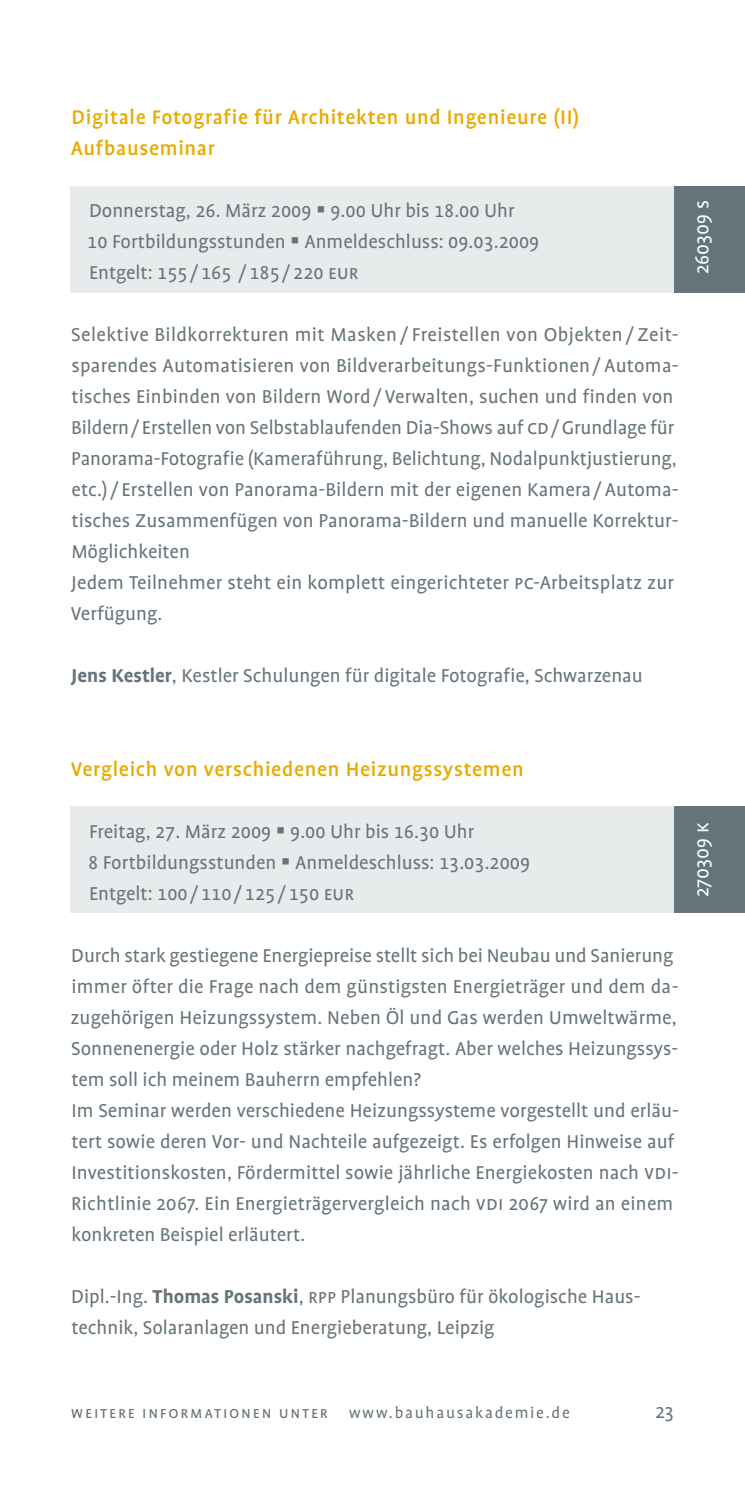
<style>
.page{position:relative;width:745px;height:1489px;background:#fff}
.page>*{position:absolute;margin:0;border:0;box-sizing:border-box;transform-origin:0 0}
.t1{font:500 22.5px/31px "Profile OT";letter-spacing:.03em;color:#e9aa00}
.t2{font:21.25px/31px "Profile OT";color:#65747b}
.t3{font:21.25px "Profile OT";letter-spacing:.01em;color:#fff}
.t4{font:17.5px "Profile OT";letter-spacing:.1em;color:#65747b}
.s1{font-weight:700}
</style>
<div class="page">
<div style="left:71px;top:186px;width:602px;height:106px;background:#e8ebec"></div>
<div style="left:673px;top:186px;width:71px;height:106px;background:#65747b"></div>
<div style="left:71px;top:806px;width:602px;height:106px;background:#e8ebec"></div>
<div style="left:673px;top:806px;width:71px;height:106px;background:#65747b"></div>
<p class="t1" style="left:71px;top:102px;width:509px">Digitale Fotografie für Architekten und Ingenieure (II)<br>Aufbauseminar</p>
<p class="t2" style="left:87px;top:195px;width:453px">Donnerstag, 26. März 2009 9.00 Uhr bis 18.00 Uhr<br>10 Fortbildungsstunden Anmeldeschluss: 09.03.2009<br>Entgelt: 155 / 165 / 185 / 220 EUR</p>
<p class="t2" style="left:71px;top:319px;width:609px">Selektive Bildkorrekturen mit Masken / Freistellen von Objekten / Zeit&shy;sparendes Automatisieren von Bildverarbeitungs-Funktionen / Automa&shy;tisches Einbinden von Bildern Word / Verwalten, suchen und finden von Bildern/ Erstellen von Selbstablaufenden Dia-Shows auf CD /Grundlage für Panorama-Fotografie (Kameraführung, Belichtung, Nodalpunktjustierung, etc.)/ Erstellen von Panorama-Bildern mit der eigenen Kamera / Automa&shy;tisches Zusammenfügen von Panorama-Bildern und manuelle Korrektur-Möglichkeiten<br>Jedem Teilnehmer steht ein komplett eingerichteter PC-Arbeitsplatz zur Verfügung.</p>
<p class="t2" style="left:71px;top:661px;width:572px"><span class="s1">Jens Kestler</span>, Kestler Schulungen für digitale Fotografie, Schwarzenau</p>
<p class="t3" style="left:689px;top:274px;width:74px;rotate:-90deg">260309 S</p>
<p class="t1" style="left:71px;top:753px;width:454px">Vergleich von verschiedenen Heizungssystemen</p>
<p class="t2" style="left:88px;top:816px;width:443px">Freitag, 27. März 2009 9.00 Uhr bis 16.30 Uhr<br>8 Fortbildungsstunden Anmeldeschluss: 13.03.2009<br>Entgelt: 100 / 110 / 125 / 150 EUR</p>
<p class="t2" style="left:71px;top:940px;width:609px">Durch stark gestiegene Energiepreise stellt sich bei Neubau und Sanierung immer öfter die Frage nach dem günstigsten Energieträger und dem da&shy;zugehörigen Heizungssystem. Neben Öl und Gas werden Umweltwärme, Sonnenenergie oder Holz stärker nachgefragt. Aber welches Heizungssys&shy;tem soll ich meinem Bauherrn empfehlen?<br>Im Seminar werden verschiedene Heizungssysteme vorgestellt und erläu&shy;tert sowie deren Vor- und Nachteile aufgezeigt. Es erfolgen Hinweise auf Investitionskosten, Fördermittel sowie jährliche Energiekosten nach VDI - Richtlinie 2067. Ein Energieträgervergleich nach VDI 2067 wird an einem konkreten Beispiel erläutert.</p>
<p class="t2" style="left:71px;top:1281px;width:570px">Dipl.-Ing. <span class="s1">Thomas Posanski</span>, RPP Planungsbüro für ökologische Haus&shy;technik, Solaranlagen und Energieberatung, Leipzig</p>
<p class="t3" style="left:689px;top:897px;width:76px;rotate:-90deg">270309 K</p>
<p class="t4" style="left:71px;top:1402px;width:500px">Weitere I nformationen unter www.bauhausakademie.de</p>
<p class="t2" style="left:655px;top:1396px;width:20px">23</p>
</div>
